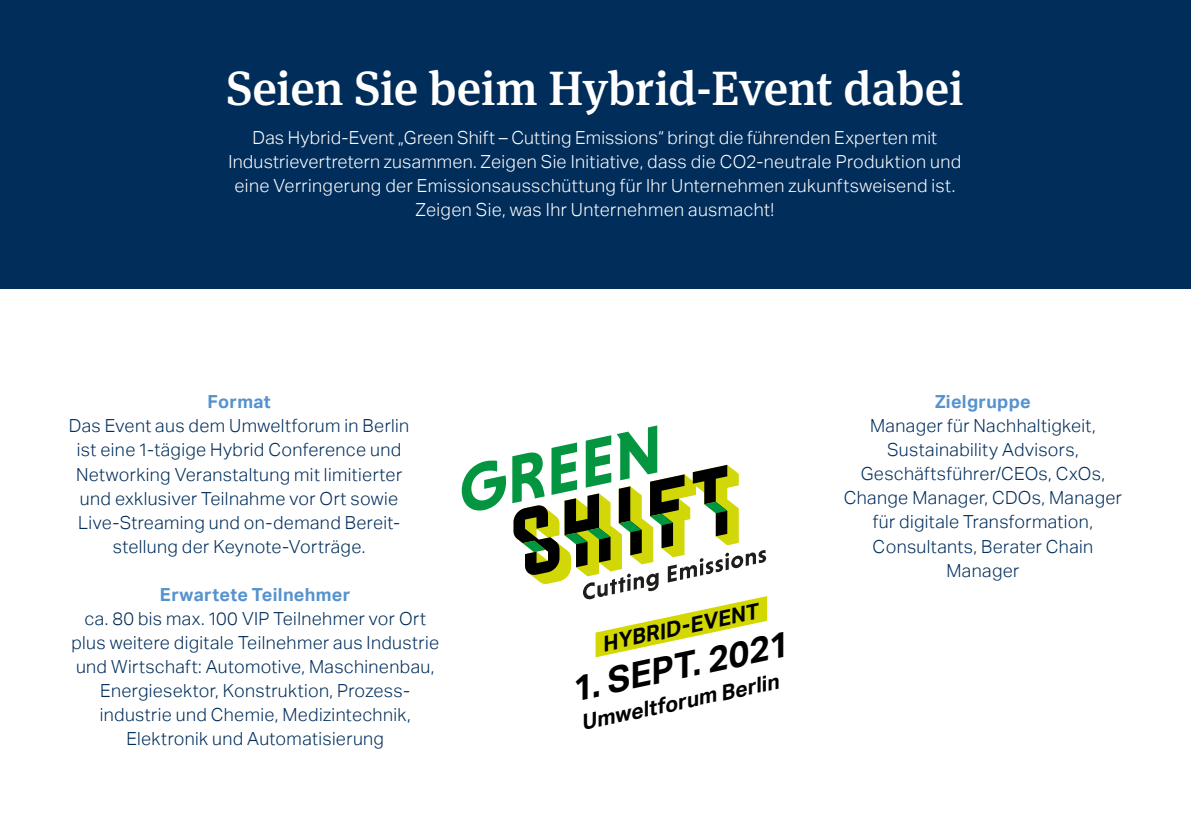
<style>
.page{position:relative;width:1191px;height:840px;background:#fff}
.page>*{position:absolute;margin:0;border:0;box-sizing:border-box;transform-origin:0 0}
.t1{font:500 48px "Meta Serif OT";letter-spacing:-.005em;color:#fff}
.t2{font:italic 700 35.6px "Aktiv Grotesk";color:#000}
.t3{font:italic 700 21.4px "Aktiv Grotesk";color:#000}
.t4{font:300 18px/24px "Aktiv Grotesk";letter-spacing:.02em;color:#002d5a;text-align:center}
.t5{font:300 18px/24px "Aktiv Grotesk";letter-spacing:.015em;color:#fff;text-align:center}
.t6{font:700 18px "Aktiv Grotesk";letter-spacing:.015em;color:#5692ce}
</style>
<div class="page">
<div style="left:0;top:0;width:1191px;height:288px;background:#002d5a"></div>
<svg style="left:462px;top:425px;width:306px;height:233px"></svg>
<h1 class="t1" style="left:226px;top:58px;width:738px">Seien Sie beim Hybrid-Event dabei</h1>
<p class="t5" style="left:228px;top:126px;width:734px">Das Hybrid-Event „Green Shift – Cutting Emissions“ bringt die führenden Experten mit Industrievertretern zusammen. Zeigen Sie Initiative, dass die CO2-neutrale Produktion und eine Verringerung der Emissionsausschüttung für Ihr Unternehmen zukunftsweisend ist.<br>Zeigen Sie, was Ihr Unternehmen ausmacht!</p>
<p class="t6" style="left:207px;top:391px;width:65px">Format</p>
<p class="t4" style="left:69px;top:414px;width:342px">Das Event aus dem Umweltforum in Berlin ist eine 1-tägige Hybrid Conference und Networking Veranstaltung mit limitierter und exklusiver Teilnahme vor Ort sowie Live-Streaming und on-demand Bereit&shy;stellung der Keynote-Vorträge.</p>
<p class="t6" style="left:160px;top:583px;width:192px">Erwartete Teilnehmer</p>
<p class="t4" style="left:71px;top:606px;width:369px">ca. 80 bis max. 100 VIP Teilnehmer vor Ort plus weitere digitale Teilnehmer aus Industrie und Wirtschaft: Automotive, Maschinenbau, Energiesektor, Konstruktion, Prozess&shy;industrie und Chemie, Medizintechnik, Elektronik und Automatisierung</p>
<p class="t3" style="left:599px;top:631px;width:160px;rotate:-12deg">HYBRID-EVENT</p>
<h2 class="t2" style="left:566px;top:668px;width:222px;rotate:-12deg">1. SEPT. 2021</h2>
<p class="t3" style="left:579px;top:710px;width:203px;rotate:-12deg">Umweltforum Berlin</p>
<p class="t6" style="left:935px;top:391px;width:97px">Zielgruppe</p>
<p class="t4" style="left:844px;top:414px;width:280px">Manager für Nachhaltigkeit,<br>Sustainability Advisors,<br>Geschäftsführer/CEOs, CxOs,<br>Change Manager, CDOs, Manager für digitale Transformation,<br>Consultants, Berater Chain<br>Manager</p>
</div>
